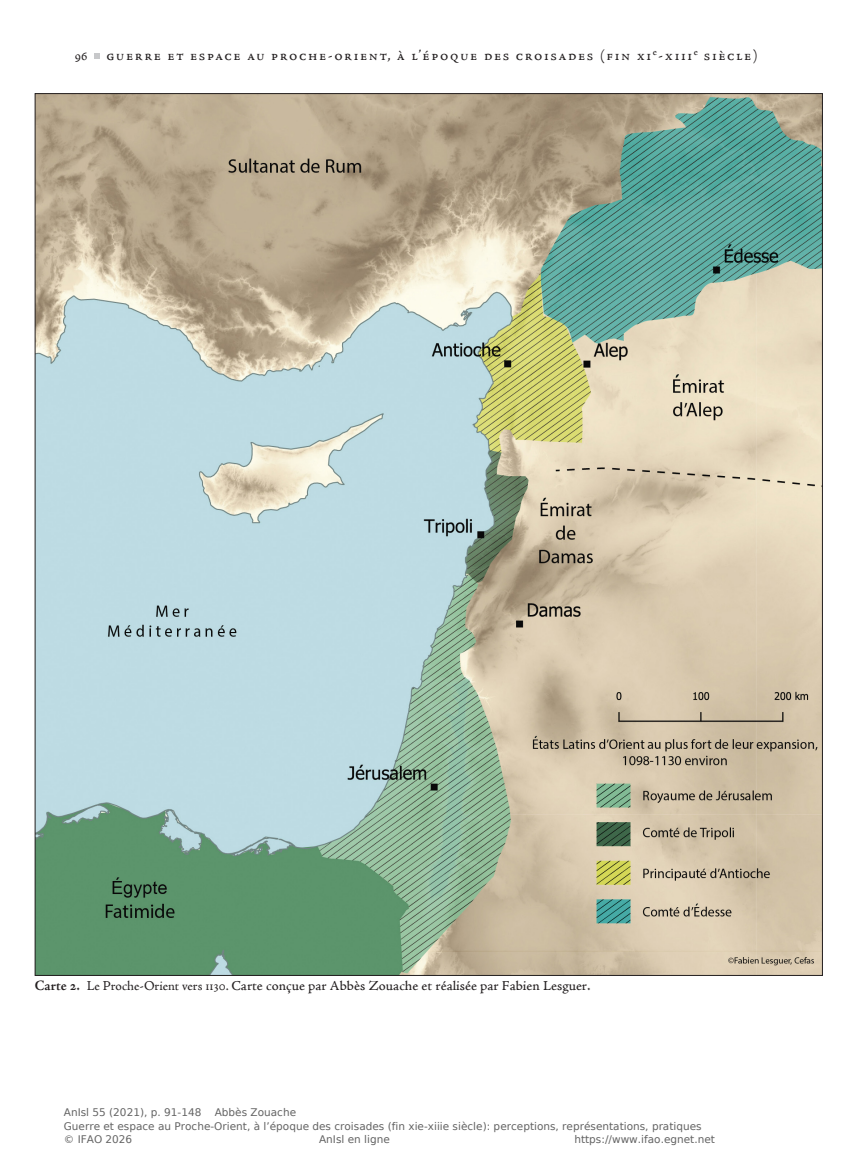
<style>
.page{position:relative;width:851px;height:1170px;background:#fff}
.page>*{position:absolute;margin:0;border:0;box-sizing:border-box;transform-origin:0 0}
.t1{font:15px "Adobe Jenson Pro IFAO";letter-spacing:.105em;color:#231f20}
.t2{font:13.5px "Adobe Jenson Pro Caption IFAO";color:#231f20}
.t3{font:13.5px "Adobe Jenson Pro IFAO";color:#231f20}
.t4{font:10.5px/13px "DejaVu Sans";color:#646464}
.s1{font-family:"Adobe Jenson Pro IFAO";font-weight:600;font-size:14.25px}
.s2{font-family:"Adobe Jenson Pro IFAO"}
</style>
<div class="page">
<svg style="left:94px;top:53px;width:6px;height:6px"></svg>
<img style="left:37px;top:95px;width:783px;height:878px">
<p class="t3" style="left:75px;top:47px;width:14px">96</p>
<h1 class="t1" style="left:106px;top:46px;width:653px">guerre et espace au proche‑orient, à l’époque des croisades (fin xi<sup>e</sup>-xiii<sup>e</sup> siècle)</h1>
<p class="t2" style="left:35px;top:976px;width:557px"><span class="s1">Carte 2.</span> <span class="s2">Le Proche-Orient vers 1130.</span> Carte conçue par Abbès Zouache et réalisée par Fabien Lesguer.</p>
<p class="t4" style="left:64px;top:1106px;width:639px;text-indent:151px">Abbès Zouache<br>Guerre et espace au Proche‑Orient, à l’époque des croisades (fin xie-xiiie siècle): perceptions, représentations, pratiques © IFAO 2026</p>
<p class="t4" style="left:64px;top:1106px;width:139px">AnIsl 55 (2021), p. 91-148</p>
<p class="t4" style="left:319px;top:1132px;width:72px">AnIsl en ligne</p>
<p class="t4" style="left:574px;top:1132px;width:142px">https://www.ifao.egnet.net</p>
</div>
